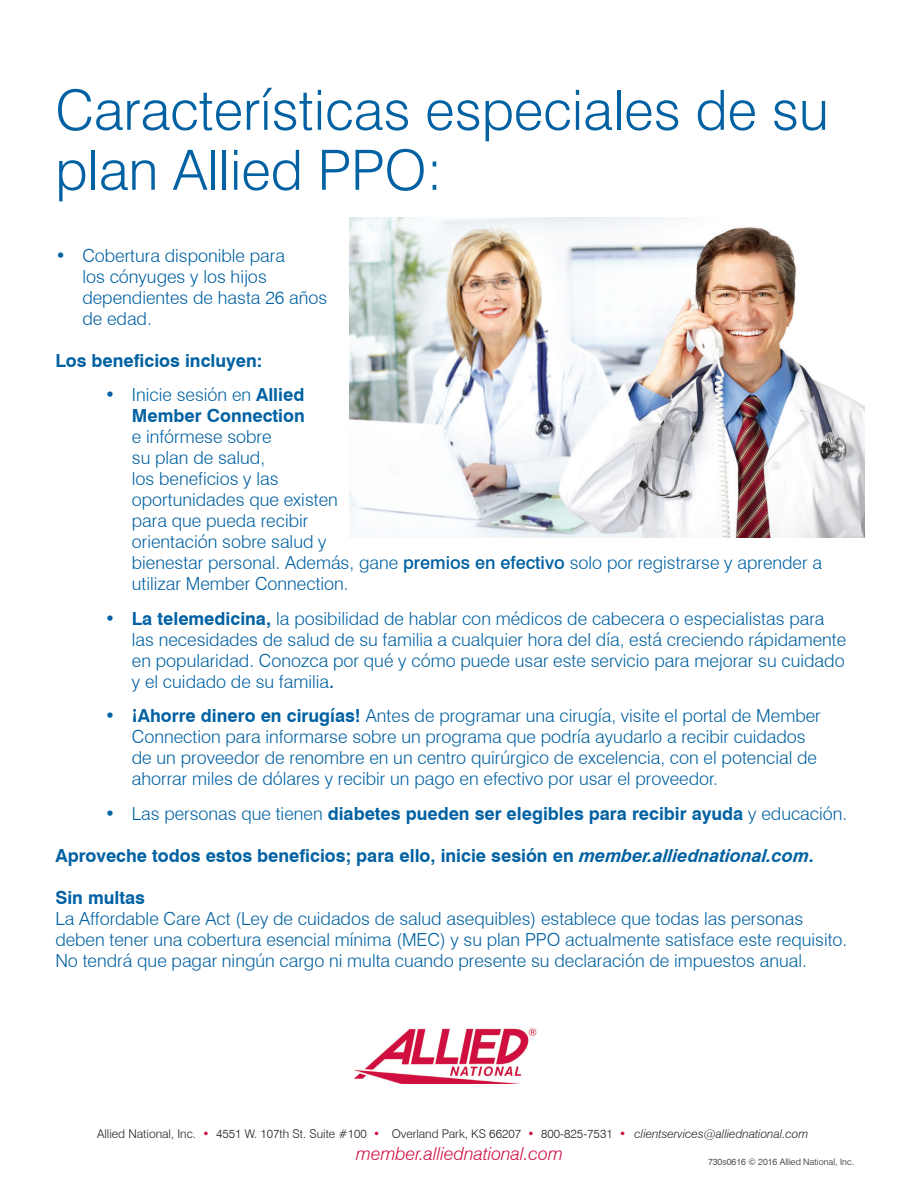
<style>
.page{position:relative;width:918px;height:1188px;background:#fff}
.page>*{position:absolute;margin:0;border:0;box-sizing:border-box;transform-origin:0 0}
.t1{font:300 55.5px/60px "Swiss 721 BT";color:#0161a2}
.t2{font:300 18px/21px "Swiss 721 BT";color:#0161a2}
.t3{font:700 18px/21px "Swiss 721 BT";color:#0161a2;text-align:right}
.t4{font:italic 300 18px "Swiss 721 BT";color:#d10e40}
.t5{font:300 12px "Swiss 721 BT";color:#231f20}
.t6{font:300 9px "Swiss 721 BT";color:#231f20}
.s1{font-weight:300}
.s2{font-weight:500}
.s3{font-weight:700}
.s4{font-style:italic}
.s5{color:#d10e40}
</style>
<div class="page">
<img style="left:350px;top:218px;width:515px;height:319px">
<img style="left:355px;top:1028px;width:182px;height:56px">
<h1 class="t1" style="left:55px;top:80px;width:775px">Características especiales de su plan Allied PPO:</h1>
<p class="t2" style="left:82px;top:245px;width:247px;text-indent:-27px">• Cobertura disponible para<br>los cónyuges y los hijos dependientes de hasta 26 años de edad.</p>
<p class="t3" style="left:55px;top:350px;width:208px">Los beneficios incluyen:</p>
<p class="t3" style="left:105px;top:384px;width:201px"><span class="s1">• Inicie sesión en</span> Allied<br>Member Connection</p>
<p class="t2" style="left:132px;top:426px;width:692px">e infórmese sobre<br>su plan de salud,<br>los beneficios y las<br>oportunidades que existen<br>para que pueda recibir<br>orientación sobre salud y<br>bienestar personal. Además, gane <span class="s2">premios en efectivo</span> solo por registrarse y aprender a utilizar Member Connection.</p>
<p class="t2" style="left:132px;top:608px;width:716px;text-indent:-27px"><span class="s3">• La telemedicina,</span> la posibilidad de hablar con médicos de cabecera o especialistas para las necesidades de salud de su familia a cualquier hora del día, está creciendo rápidamente en popularidad. Conozca por qué y cómo puede usar este servicio para mejorar su cuidado y el cuidado de su familia<span class="s2">.</span></p>
<p class="t2" style="left:132px;top:705px;width:690px;text-indent:-27px"><span class="s3">• ¡Ahorre dinero en cirugías!</span> Antes de programar una cirugía, visite el portal de Member Connection para informarse sobre un programa que podría ayudarlo a recibir cuidados de un proveedor de renombre en un centro quirúrgico de excelencia, con el potencial de ahorrar miles de dólares y recibir un pago en efectivo por usar el proveedor.</p>
<p class="t3" style="left:105px;top:803px;width:744px"><span class="s1">• Las personas que tienen</span> diabetes pueden ser elegibles para recibir ayuda <span class="s1">y educación.</span></p>
<p class="t3" style="left:55px;top:845px;width:762px">Aproveche todos estos beneficios; para ello, inicie sesión en <span class="s4">member.alliednational.com</span>.</p>
<p class="t3" style="left:55px;top:887px;width:91px">Sin multas</p>
<p class="t2" style="left:55px;top:908px;width:794px">La Affordable Care Act (Ley de cuidados de salud asequibles) establece que todas las personas deben tener una cobertura esencial mínima (MEC) y su plan PPO actualmente satisface este requisito.<br>No tendrá que pagar ningún cargo ni multa cuando presente su declaración de impuestos anual.</p>
<p class="t5" style="left:97px;top:1126px;width:713px">Allied National, Inc. <span class="s5">•</span> 4551 W. 107th St. Suite #100 <span class="s5">•</span> Overland Park, KS 66207 <span class="s5">•</span> 800-825-7531 <span class="s5">•</span> <span class="s4">clientservices@alliednational.com</span></p>
<p class="t4" style="left:356px;top:1143px;width:208px">member.alliednational.com</p>
<p class="t6" style="left:708px;top:1157px;width:148px">730s0616 © 2016 Allied National, Inc.</p>
</div>
